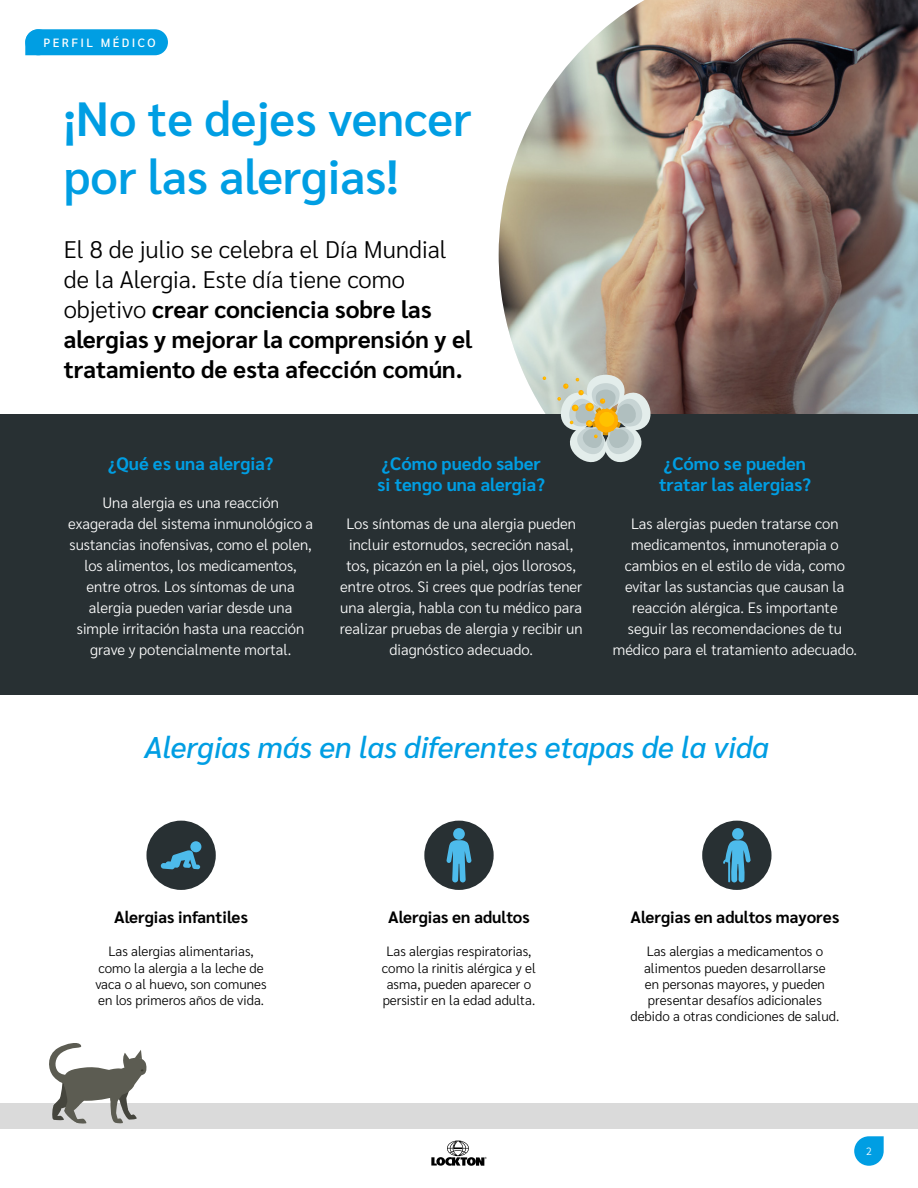
<style>
.page{position:relative;width:918px;height:1188px;background:#fff}
.page>*{position:absolute;margin:0;border:0;box-sizing:border-box;transform-origin:0 0}
.t1{font:600 48px/57.6px "Sarabun";color:#009ee3}
.t2{font:italic 500 30px "Sarabun";color:#009ee3}
.t3{font:700 24px/30px "Sarabun";color:#000}
.t4{font:700 18px/21px "Sarabun";color:#009ee3}
.t5{font:700 16.5px "Sarabun";color:#000}
.t6{font:300 15px/21px "Sarabun";color:#fff;text-align:center}
.t7{font:300 13.5px/16.2px "Sarabun";color:#000;text-align:center}
.t8{font:500 12px "Sarabun";letter-spacing:.2em;color:#fff}
.t9{font:300 10.5px "Sarabun";color:#fff}
.s1{font-weight:300}
</style>
<div class="page">
<svg style="left:431px;top:1140px;width:56px;height:26px"></svg>
<img style="left:499px;top:0;width:419px;height:414px">
<div style="left:0;top:414px;width:918px;height:281px;background:#283033"></div>
<svg style="left:543px;top:376px;width:3px;height:4px"></svg>
<svg style="left:557px;top:375px;width:96px;height:88px"></svg>
<div style="left:0;top:1103px;width:918px;height:26px;background:#dadada"></div>
<svg style="left:49px;top:1043px;width:98px;height:81px"></svg>
<div style="left:146px;top:821px;width:70px;height:69px;background:#283033;border-radius:50%"></div>
<div style="left:424px;top:821px;width:70px;height:69px;background:#283033;border-radius:50%"></div>
<div style="left:702px;top:821px;width:70px;height:69px;background:#283033;border-radius:50%"></div>
<svg style="left:446px;top:840px;width:26px;height:42px"></svg>
<div style="left:453px;top:828px;width:12px;height:12px;background:#4dbbeb;border-radius:50%"></div>
<div style="left:190px;top:841px;width:11px;height:11px;background:#4dbbeb;border-radius:50%"></div>
<svg style="left:161px;top:850px;width:39px;height:19px"></svg>
<svg style="left:723px;top:840px;width:28px;height:42px"></svg>
<div style="left:732px;top:828px;width:12px;height:12px;background:#4dbbeb;border-radius:50%"></div>
<div style="left:25px;top:29px;width:143px;height:26px;background:#009ee3;border-radius:13px"></div>
<svg style="left:25px;top:29px;width:26px;height:26px"></svg>
<svg style="left:854px;top:1136px;width:30px;height:30px"></svg>
<p class="t8" style="left:43px;top:36px;width:114px">PERFIL MÉDICO</p>
<h1 class="t1" style="left:64px;top:91px;width:409px">¡No te dejes vencer por las alergias!</h1>
<h3 class="t3" style="left:64px;top:235px;width:410px"><span class="s1">El 8 de julio se celebra el Día Mundial de la Alergia. Este día tiene como objetivo</span> crear conciencia sobre las alergias y mejorar la comprensión y el tratamiento de esta afección común.</h3>
<p class="t4" style="left:108px;top:453px;width:167px">¿Qué es una alergia?</p>
<p class="t6" style="left:68px;top:492px;width:246px">Una alergia es una reacción exagerada del sistema inmunológico a sustancias inofensivas, como el polen, los alimentos, los medicamentos, entre otros. Los síntomas de una alergia pueden variar desde una simple irritación hasta una reacción grave y potencialmente mortal.</p>
<p class="t4" style="left:378px;top:453px;width:169px">¿Cómo puedo saber si tengo una alergia?</p>
<p class="t6" style="left:340px;top:513px;width:244px">Los síntomas de una alergia pueden incluir estornudos, secreción nasal, tos, picazón en la piel, ojos llorosos, entre otros. Si crees que podrías tener una alergia, habla con tu médico para realizar pruebas de alergia y recibir un diagnóstico adecuado.</p>
<p class="t4" style="left:659px;top:453px;width:153px">¿Cómo se pueden tratar las alergias?</p>
<p class="t6" style="left:613px;top:513px;width:246px">Las alergias pueden tratarse con medicamentos, inmunoterapia o cambios en el estilo de vida, como evitar las sustancias que causan la reacción alérgica. Es importante seguir las recomendaciones de tu médico para el tratamiento adecuado.</p>
<h2 class="t2" style="left:145px;top:730px;width:626px">Alergias más en las diferentes etapas de la vida</h2>
<p class="t5" style="left:114px;top:908px;width:135px">Alergias infantiles</p>
<p class="t7" style="left:95px;top:944px;width:173px">Las alergias alimentarias, como la alergia a la leche de vaca o al huevo, son comunes en los primeros años de vida.</p>
<p class="t5" style="left:388px;top:908px;width:143px">Alergias en adultos</p>
<p class="t7" style="left:382px;top:944px;width:156px">Las alergias respiratorias, como la rinitis alérgica y el asma, pueden aparecer o persistir en la edad adulta.</p>
<p class="t5" style="left:630px;top:908px;width:210px">Alergias en adultos mayores</p>
<p class="t7" style="left:630px;top:944px;width:210px">Las alergias a medicamentos o alimentos pueden desarrollarse<br>en personas mayores, y pueden presentar desafíos adicionales debido a otras condiciones de salud.</p>
<p class="t9" style="left:866px;top:1145px;width:7px">2</p>
</div>
